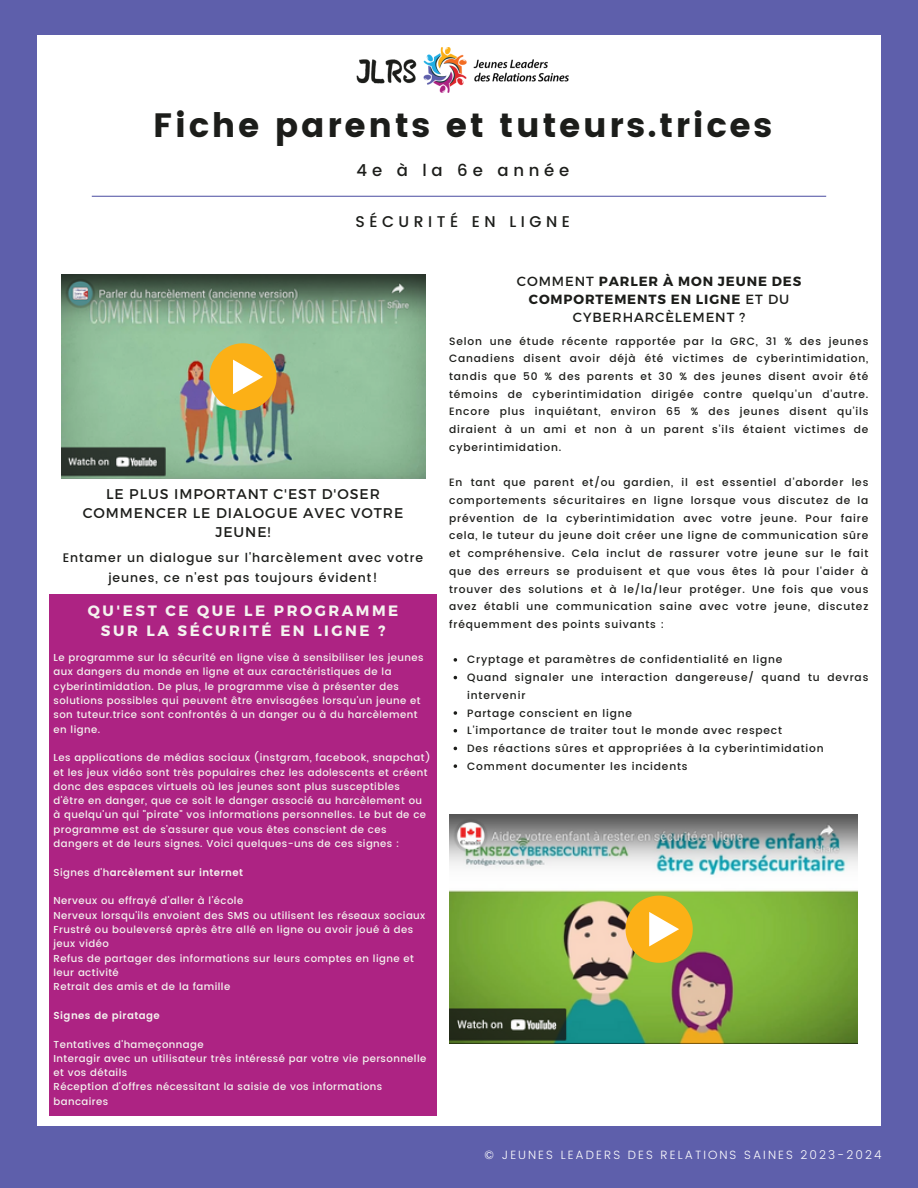
<style>
.page{position:relative;width:918px;height:1188px;background:#5e5fab}
.page>*{position:absolute;margin:0;border:0;box-sizing:border-box;transform-origin:0 0}
.t1{font:33.75px "Poppins";letter-spacing:.08em;color:#1c1d1a}
.t2{font:500 16.5px "Poppins";letter-spacing:.29em;color:#1c1d1a}
.t3{font:500 15.6px "Poppins";letter-spacing:.29em;color:#1c1d1a}
.t4{font:700 15px/20.2px "Montserrat";letter-spacing:.17em;color:#f4f3ef;text-align:center}
.t5{font:14.1px/19px "Montserrat";letter-spacing:.065em;color:#1c1d1a;text-align:center}
.t6{font:700 13.35px/17.7px "Montserrat";letter-spacing:.065em;color:#1c1d1a;text-align:center}
.t7{font:500 12.45px/20.7px "Poppins";letter-spacing:.08em;color:#1c1d1a;text-align:center}
.t8{font:300 12px "Poppins";letter-spacing:.17em;color:#fff}
.t9{font:500 10.65px/17.7px "Poppins";letter-spacing:.08em;color:#1c1d1a;text-align:justify}
.t10{font:500 10.05px/14.2px "Poppins";letter-spacing:.04em;color:#f4f3ef}
.t11{font:600 10.05px "Poppins";letter-spacing:.04em;color:#f4f3ef}
.s1{font-weight:500}
.s2{font-weight:400}
</style>
<div class="page">
<div style="left:37px;top:35px;width:844px;height:1090px;background:#fff"></div>
<img style="left:356px;top:48px;width:213px;height:45px">
<hr style="left:92px;top:196px;width:734px;height:1px;background:#5e5fab">
<div style="left:50px;top:594px;width:387px;height:522px;background:#ad2383"></div>
<img style="left:61px;top:275px;width:364px;height:204px">
<img style="left:449px;top:814px;width:408px;height:230px">
<svg style="left:454px;top:658px;width:3px;height:4px"></svg>
<svg style="left:454px;top:711px;width:3px;height:4px"></svg>
<svg style="left:454px;top:764px;width:3px;height:4px"></svg>
<svg style="left:209px;top:343px;width:68px;height:68px;background:#e4b84c"></svg>
<svg style="left:626px;top:896px;width:67px;height:67px;background:#e5b93d"></svg>
<p class="t1" style="left:153px;top:105px;width:621px">Fiche parents et tuteurs.trices</p>
<p class="t2" style="left:357px;top:160px;width:214px">4e à la 6e année</p>
<p class="t3" style="left:355px;top:213px;width:216px">SÉCURITÉ EN LIGNE</p>
<p class="t5" style="left:83px;top:484px;width:322px">LE PLUS IMPORTANT C'EST D'OSER<br>COMMENCER LE DIALOGUE AVEC VOTRE<br>JEUNE!</p>
<p class="t7" style="left:63px;top:547px;width:362px">Entamer un dialogue sur l'harcèlement avec votre jeunes, ce n'est pas toujours évident!</p>
<p class="t4" style="left:88px;top:599px;width:312px">QU'EST CE QUE LE PROGRAMME<br>SUR LA SÉCURITÉ EN LIGNE ?</p>
<p class="t10" style="left:54px;top:650px;width:371px">Le programme sur la sécurité en ligne vise à sensibiliser les jeunes aux dangers du monde en ligne et aux caractéristiques de la cyberintimidation. De plus, le programme vise à présenter des solutions possibles qui peuvent être envisagées lorsqu'un jeune et son tuteur.trice sont confrontés à un danger ou à du harcèlement en ligne.</p>
<p class="t10" style="left:54px;top:751px;width:378px">Les applications de médias sociaux (instgram, facebook, snapchat) et les jeux vidéo sont très populaires chez les adolescents et créent donc des espaces virtuels où les jeunes sont plus susceptibles d'être en danger, que ce soit le danger associé au harcèlement ou à quelqu'un qui "pirate" vos informations personnelles. Le but de ce programme est de s'assurer que vous êtes conscient de ces dangers et de leurs signes. Voici quelques-uns de ces signes :</p>
<p class="t11" style="left:54px;top:866px;width:191px"><span class="s1">Signes d'h</span>arcèlement sur internet</p>
<p class="t10" style="left:54px;top:894px;width:191px">Nerveux ou effrayé d'aller à l'école</p>
<p class="t10" style="left:54px;top:908px;width:373px">Nerveux lorsqu'ils envoient des SMS ou utilisent les réseaux sociaux</p>
<p class="t10" style="left:54px;top:922px;width:361px">Frustré ou bouleversé après être allé en ligne ou avoir joué à des jeux vidéo</p>
<p class="t10" style="left:54px;top:951px;width:362px">Refus de partager des informations sur leurs comptes en ligne et leur activité</p>
<p class="t10" style="left:54px;top:980px;width:178px">Retrait des amis et de la famille</p>
<p class="t11" style="left:54px;top:1010px;width:108px">Signes de piratage</p>
<p class="t10" style="left:54px;top:1037px;width:152px">Tentatives d'hameçonnage</p>
<p class="t10" style="left:54px;top:1051px;width:374px">Interagir avec un utilisateur très intéressé par votre vie personnelle et vos détails</p>
<p class="t10" style="left:54px;top:1080px;width:330px">Réception d'offres nécessitant la saisie de vos informations bancaires</p>
<p class="t6" style="left:517px;top:272px;width:286px"><span class="s2">COMMENT</span> PARLER À MON JEUNE DES<br>COMPORTEMENTS EN LIGNE <span class="s2">ET DU<br>CYBERHARCÈLEMENT ?</span></p>
<p class="t9" style="left:449px;top:332px;width:421px">Selon une étude récente rapportée par la GRC, 31 % des jeunes Canadiens disent avoir déjà été victimes de cyberintimidation, tandis que 50 % des parents et 30 % des jeunes disent avoir été témoins de cyberintimidation dirigée contre quelqu'un d'autre.<br>Encore plus inquiétant, environ 65 % des jeunes disent qu'ils diraient à un ami et non à un parent s'ils étaient victimes de cyberintimidation.</p>
<p class="t9" style="left:449px;top:474px;width:421px">En tant que parent et/ou gardien, il est essentiel d'aborder les comportements sécuritaires en ligne lorsque vous discutez de la prévention de la cyberintimidation avec votre jeune. Pour faire cela, le tuteur du jeune doit créer une ligne de communication sûre et compréhensive. Cela inclut de rassurer votre jeune sur le fait que des erreurs se produisent et que vous êtes là pour l'aider à trouver des solutions et à le/la/leur protéger. Une fois que vous avez établi une communication saine avec votre jeune, discutez fréquemment des points suivants :</p>
<p class="t9" style="left:467px;top:651px;width:317px">Cryptage et paramètres de confidentialité en ligne</p>
<p class="t9" style="left:467px;top:669px;width:403px">Quand signaler une interaction dangereuse/ quand tu devras intervenir</p>
<p class="t9" style="left:467px;top:704px;width:166px">Partage conscient en ligne</p>
<p class="t9" style="left:467px;top:722px;width:316px">L'importance de traiter tout le monde avec respect</p>
<p class="t9" style="left:467px;top:739px;width:358px">Des réactions sûres et appropriées à la cyberintimidation</p>
<p class="t9" style="left:467px;top:757px;width:222px">Comment documenter les incidents</p>
<p class="t8" style="left:485px;top:1148px;width:398px">© JEUNES LEADERS DES RELATIONS SAINES 2023-2024</p>
</div>
